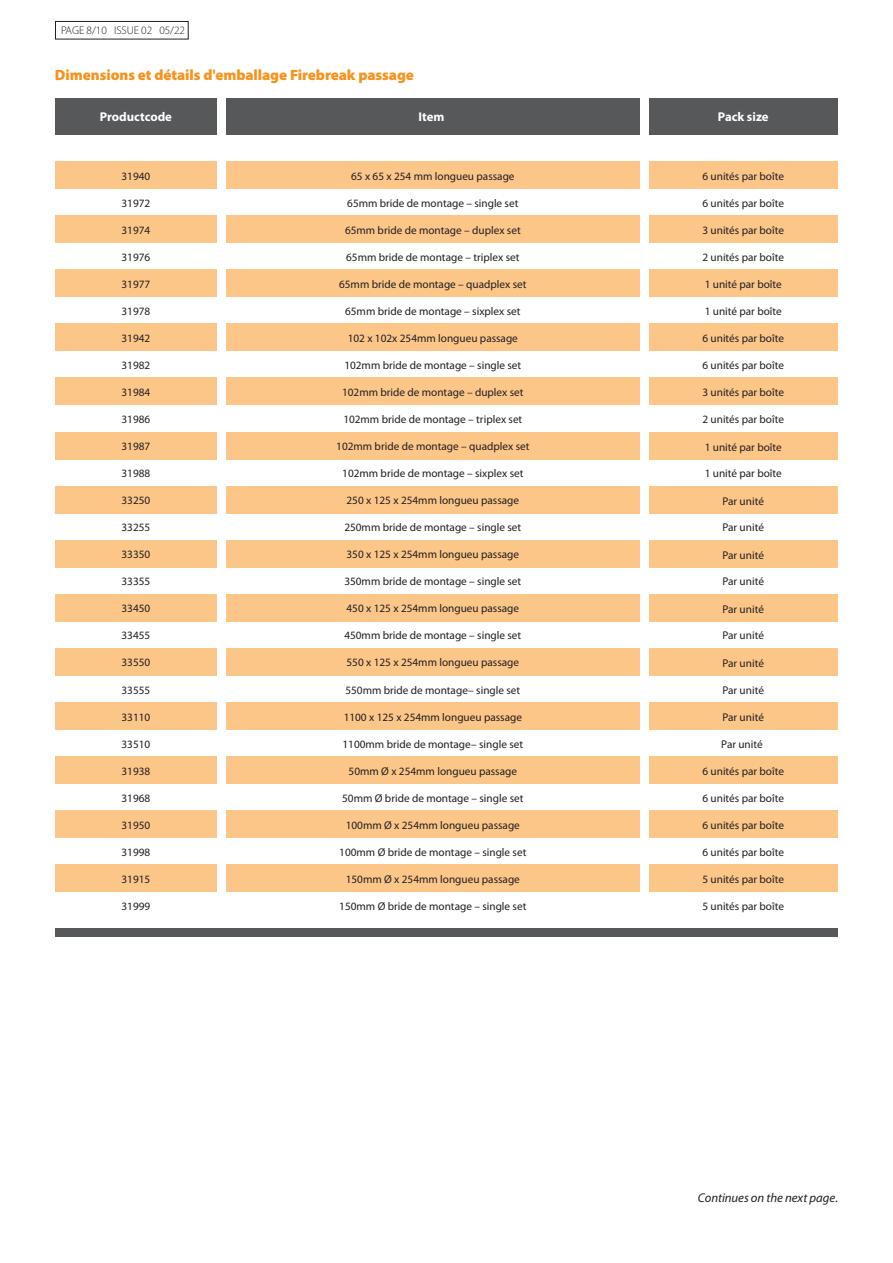
<style>
.page{position:relative;width:893px;height:1263px;background:#fff}
.page>*{position:absolute;margin:0;border:0;box-sizing:border-box;transform-origin:0 0}
.t1{font:900 15px "Myriad Pro";letter-spacing:-.005em;color:#f7931d}
.t2{font:700 12.75px "Myriad Pro";color:#fff}
.t3{font:italic 12.75px "Myriad Pro";letter-spacing:-.005em;color:#231f20}
.t4{font:11.25px "Myriad Pro";color:#231f20}
.t5{font:300 11.25px "Myriad Pro";letter-spacing:-.005em;color:#231f20}
.s1{font-style:normal}
</style>
<div class="page">
<div style="left:55px;top:21px;width:134px;height:18px;border:1px solid #231f20"></div>
<div style="left:55px;top:162px;width:162px;height:27px;background:#fdc689"></div>
<div style="left:55px;top:216px;width:162px;height:27px;background:#fdc689"></div>
<div style="left:55px;top:270px;width:162px;height:27px;background:#fdc689"></div>
<div style="left:55px;top:324px;width:162px;height:27px;background:#fdc689"></div>
<div style="left:55px;top:378px;width:162px;height:27px;background:#fdc689"></div>
<div style="left:55px;top:432px;width:162px;height:27px;background:#fdc689"></div>
<div style="left:55px;top:486px;width:162px;height:27px;background:#fdc689"></div>
<div style="left:55px;top:98px;width:162px;height:37px;background:#57585a"></div>
<div style="left:226px;top:98px;width:414px;height:37px;background:#57585a"></div>
<div style="left:649px;top:98px;width:189px;height:37px;background:#57585a"></div>
<div style="left:226px;top:162px;width:414px;height:27px;background:#fdc689"></div>
<div style="left:649px;top:162px;width:189px;height:27px;background:#fdc689"></div>
<div style="left:649px;top:216px;width:189px;height:27px;background:#fdc689"></div>
<div style="left:649px;top:270px;width:189px;height:27px;background:#fdc689"></div>
<div style="left:649px;top:324px;width:189px;height:27px;background:#fdc689"></div>
<div style="left:226px;top:216px;width:414px;height:27px;background:#fdc689"></div>
<div style="left:226px;top:270px;width:414px;height:27px;background:#fdc689"></div>
<div style="left:226px;top:324px;width:414px;height:27px;background:#fdc689"></div>
<div style="left:55px;top:928px;width:783px;height:9px;background:#57585a"></div>
<div style="left:226px;top:378px;width:414px;height:27px;background:#fdc689"></div>
<div style="left:226px;top:432px;width:414px;height:27px;background:#fdc689"></div>
<div style="left:226px;top:486px;width:414px;height:27px;background:#fdc689"></div>
<div style="left:649px;top:378px;width:189px;height:27px;background:#fdc689"></div>
<div style="left:649px;top:432px;width:189px;height:27px;background:#fdc689"></div>
<div style="left:649px;top:486px;width:189px;height:27px;background:#fdc689"></div>
<div style="left:55px;top:540px;width:162px;height:27px;background:#fdc689"></div>
<div style="left:226px;top:540px;width:414px;height:27px;background:#fdc689"></div>
<div style="left:649px;top:540px;width:189px;height:27px;background:#fdc689"></div>
<div style="left:55px;top:594px;width:162px;height:27px;background:#fdc689"></div>
<div style="left:226px;top:594px;width:414px;height:27px;background:#fdc689"></div>
<div style="left:649px;top:594px;width:189px;height:27px;background:#fdc689"></div>
<div style="left:55px;top:648px;width:162px;height:27px;background:#fdc689"></div>
<div style="left:226px;top:648px;width:414px;height:27px;background:#fdc689"></div>
<div style="left:649px;top:648px;width:189px;height:27px;background:#fdc689"></div>
<div style="left:55px;top:702px;width:162px;height:27px;background:#fdc689"></div>
<div style="left:226px;top:702px;width:414px;height:27px;background:#fdc689"></div>
<div style="left:649px;top:702px;width:189px;height:27px;background:#fdc689"></div>
<div style="left:55px;top:757px;width:162px;height:27px;background:#fdc689"></div>
<div style="left:226px;top:757px;width:414px;height:27px;background:#fdc689"></div>
<div style="left:649px;top:757px;width:189px;height:27px;background:#fdc689"></div>
<div style="left:55px;top:811px;width:162px;height:27px;background:#fdc689"></div>
<div style="left:226px;top:811px;width:414px;height:27px;background:#fdc689"></div>
<div style="left:649px;top:811px;width:189px;height:27px;background:#fdc689"></div>
<div style="left:55px;top:865px;width:162px;height:27px;background:#fdc689"></div>
<div style="left:226px;top:865px;width:414px;height:27px;background:#fdc689"></div>
<div style="left:649px;top:865px;width:189px;height:27px;background:#fdc689"></div>
<p class="t5" style="left:61px;top:24px;width:125px">PAGE 8/10 ISSUE 02 05/22</p>
<h1 class="t1" style="left:55px;top:67px;width:360px">Dimensions et détails d'emballage Firebreak passage</h1>
<p class="t2" style="left:100px;top:109px;width:74px">Productcode</p>
<p class="t2" style="left:419px;top:109px;width:27px">Item</p>
<p class="t4" style="left:122px;top:170px;width:30px">31940</p>
<p class="t4" style="left:351px;top:170px;width:165px">65 x 65 x 254 mm longueu passage</p>
<p class="t4" style="left:122px;top:197px;width:30px">31972</p>
<p class="t4" style="left:122px;top:224px;width:30px">31974</p>
<p class="t4" style="left:347px;top:197px;width:173px">65mm bride de montage – single set</p>
<p class="t4" style="left:345px;top:224px;width:177px">65mm bride de montage – duplex set</p>
<p class="t4" style="left:122px;top:251px;width:30px">31976</p>
<p class="t4" style="left:346px;top:251px;width:175px">65mm bride de montage – triplex set</p>
<p class="t4" style="left:122px;top:278px;width:30px">31977</p>
<p class="t4" style="left:122px;top:305px;width:30px">31978</p>
<p class="t4" style="left:122px;top:332px;width:30px">31942</p>
<p class="t4" style="left:339px;top:278px;width:189px">65mm bride de montage – quadplex set</p>
<p class="t4" style="left:345px;top:305px;width:177px">65mm bride de montage – sixplex set</p>
<p class="t4" style="left:348px;top:332px;width:172px">102 x 102x 254mm longueu passage</p>
<p class="t4" style="left:122px;top:359px;width:30px">31982</p>
<p class="t4" style="left:122px;top:386px;width:30px">31984</p>
<p class="t4" style="left:122px;top:413px;width:30px">31986</p>
<p class="t4" style="left:122px;top:440px;width:30px">31987</p>
<p class="t4" style="left:122px;top:467px;width:30px">31988</p>
<p class="t4" style="left:122px;top:494px;width:30px">33250</p>
<p class="t4" style="left:344px;top:359px;width:178px">102mm bride de montage – single set</p>
<p class="t4" style="left:342px;top:386px;width:183px">102mm bride de montage – duplex set</p>
<p class="t4" style="left:343px;top:413px;width:181px">102mm bride de montage – triplex set</p>
<p class="t4" style="left:336px;top:440px;width:195px">102mm bride de montage – quadplex set</p>
<p class="t4" style="left:342px;top:467px;width:183px">102mm bride de montage – sixplex set</p>
<p class="t4" style="left:347px;top:494px;width:174px">250 x 125 x 254mm longueu passage</p>
<p class="t4" style="left:122px;top:521px;width:30px">33255</p>
<p class="t4" style="left:344px;top:521px;width:178px">250mm bride de montage – single set</p>
<p class="t4" style="left:122px;top:548px;width:30px">33350</p>
<p class="t4" style="left:347px;top:548px;width:174px">350 x 125 x 254mm longueu passage</p>
<p class="t4" style="left:122px;top:575px;width:30px">33355</p>
<p class="t4" style="left:344px;top:575px;width:178px">350mm bride de montage – single set</p>
<p class="t4" style="left:122px;top:602px;width:30px">33450</p>
<p class="t4" style="left:347px;top:602px;width:174px">450 x 125 x 254mm longueu passage</p>
<p class="t2" style="left:718px;top:109px;width:52px">Pack size</p>
<p class="t4" style="left:702px;top:170px;width:83px">6 unités par boîte</p>
<p class="t4" style="left:702px;top:197px;width:83px">6 unités par boîte</p>
<p class="t4" style="left:702px;top:224px;width:83px">3 unités par boîte</p>
<p class="t4" style="left:702px;top:251px;width:83px">2 unités par boîte</p>
<p class="t4" style="left:705px;top:278px;width:79px">1 unité par boîte</p>
<p class="t4" style="left:705px;top:305px;width:79px">1 unité par boîte</p>
<p class="t4" style="left:702px;top:332px;width:83px">6 unités par boîte</p>
<p class="t4" style="left:702px;top:359px;width:83px">6 unités par boîte</p>
<p class="t4" style="left:702px;top:387px;width:83px">3 unités par boîte</p>
<p class="t4" style="left:702px;top:413px;width:83px">2 unités par boîte</p>
<p class="t4" style="left:705px;top:441px;width:79px">1 unité par boîte</p>
<p class="t4" style="left:705px;top:467px;width:79px">1 unité par boîte</p>
<p class="t4" style="left:722px;top:495px;width:43px">Par unité</p>
<p class="t4" style="left:722px;top:521px;width:43px">Par unité</p>
<p class="t4" style="left:722px;top:549px;width:43px">Par unité</p>
<p class="t4" style="left:722px;top:575px;width:43px">Par unité</p>
<p class="t4" style="left:722px;top:603px;width:43px">Par unité</p>
<p class="t4" style="left:122px;top:629px;width:30px">33455</p>
<p class="t4" style="left:344px;top:629px;width:178px">450mm bride de montage – single set</p>
<p class="t4" style="left:722px;top:629px;width:43px">Par unité</p>
<p class="t4" style="left:722px;top:657px;width:43px">Par unité</p>
<p class="t4" style="left:347px;top:656px;width:174px">550 x 125 x 254mm longueu passage</p>
<p class="t4" style="left:122px;top:656px;width:30px">33550</p>
<p class="t4" style="left:122px;top:684px;width:30px">33555</p>
<p class="t4" style="left:722px;top:684px;width:43px">Par unité</p>
<p class="t4" style="left:722px;top:711px;width:43px">Par unité</p>
<p class="t4" style="left:345px;top:684px;width:176px">550mm bride de montage– single set</p>
<p class="t4" style="left:344px;top:711px;width:180px">1100 x 125 x 254mm longueu passage</p>
<p class="t4" style="left:122px;top:711px;width:30px">33110</p>
<p class="t4" style="left:122px;top:738px;width:30px">33510</p>
<p class="t4" style="left:721px;top:738px;width:43px">Par unité</p>
<p class="t4" style="left:702px;top:765px;width:83px">6 unités par boîte</p>
<p class="t4" style="left:343px;top:738px;width:182px">1100mm bride de montage– single set</p>
<p class="t4" style="left:349px;top:765px;width:170px">50mm Ø x 254mm longueu passage</p>
<p class="t4" style="left:122px;top:765px;width:30px">31938</p>
<p class="t4" style="left:122px;top:792px;width:30px">31968</p>
<p class="t4" style="left:702px;top:792px;width:83px">6 unités par boîte</p>
<p class="t4" style="left:702px;top:819px;width:83px">6 unités par boîte</p>
<p class="t4" style="left:342px;top:792px;width:183px">50mm Ø bride de montage – single set</p>
<p class="t4" style="left:346px;top:819px;width:176px">100mm Ø x 254mm longueu passage</p>
<p class="t4" style="left:122px;top:819px;width:30px">31950</p>
<p class="t4" style="left:122px;top:846px;width:30px">31998</p>
<p class="t4" style="left:702px;top:846px;width:83px">6 unités par boîte</p>
<p class="t4" style="left:702px;top:873px;width:83px">5 unités par boîte</p>
<p class="t4" style="left:339px;top:900px;width:189px">150mm Ø bride de montage – single set</p>
<p class="t4" style="left:339px;top:846px;width:189px">100mm Ø bride de montage – single set</p>
<p class="t4" style="left:346px;top:873px;width:176px">150mm Ø x 254mm longueu passage</p>
<p class="t4" style="left:122px;top:873px;width:30px">31915</p>
<p class="t4" style="left:122px;top:900px;width:30px">31999</p>
<p class="t4" style="left:702px;top:900px;width:83px">5 unités par boîte</p>
<p class="t3" style="left:698px;top:1191px;width:141px">Continues on the next page<span class="s1">.</span></p>
</div>
